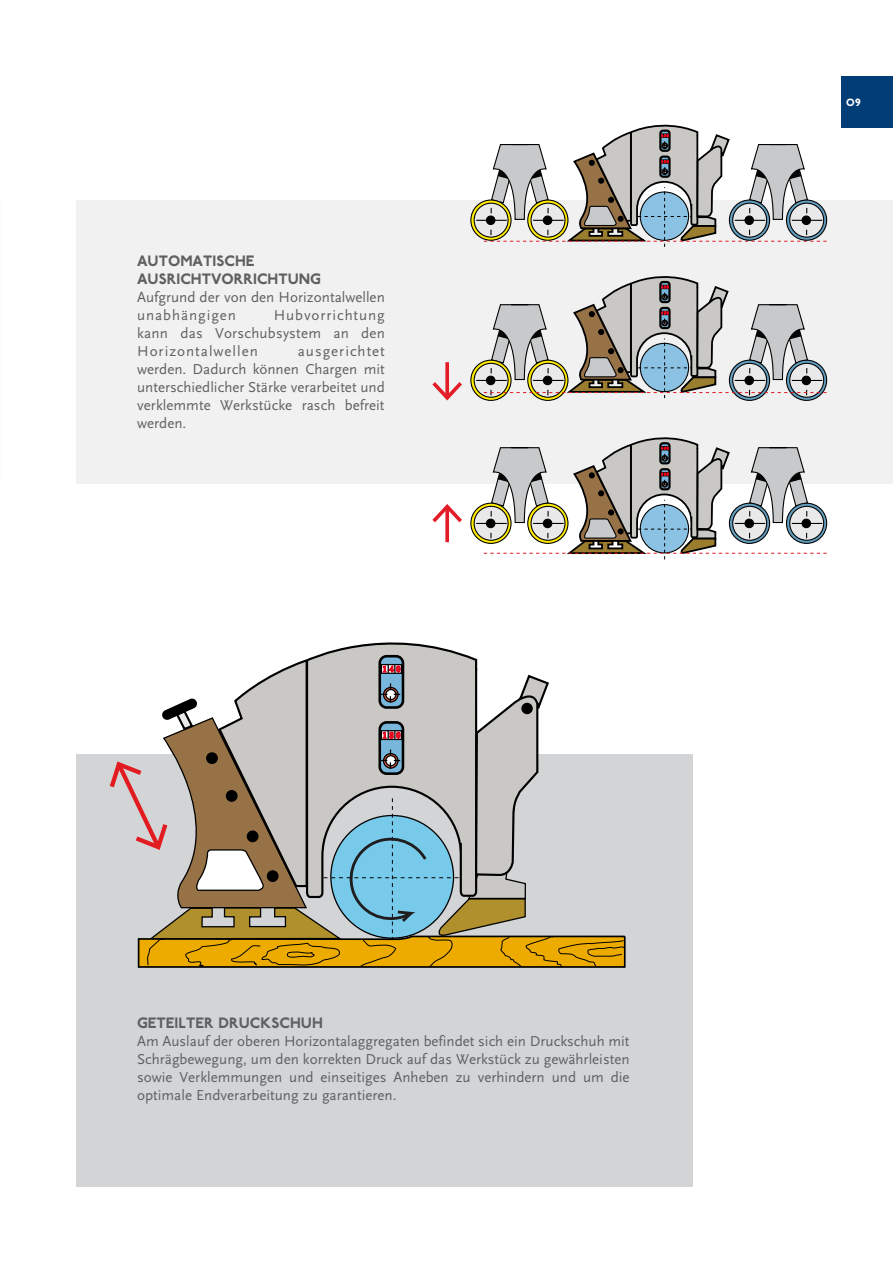
<style>
.page{position:relative;width:893px;height:1263px;background:#fff}
.page>*{position:absolute;margin:0;border:0;box-sizing:border-box;transform-origin:0 0}
.t1{font:15px/18px "Scala Sans";color:#5f6062;text-align:justify}
.t2{font:800 15px/18px "P22 Underground";color:#5f6062}
.t3{font:800 10.5px "P22 Underground";color:#fff}
.t4{font:700 8.85px "Times New Roman";letter-spacing:.265em;color:#e21b20}
</style>
<div class="page">
<div style="left:77px;top:754px;width:616px;height:432px;background:#d3d4d5"></div>
<div style="left:77px;top:200px;width:816px;height:283px;background:#f1f1f1"></div>
<div style="left:842px;top:77px;width:51px;height:51px;background:#003c76"></div>
<svg style="left:471px;top:503px;width:40px;height:40px"></svg>
<div style="left:470px;top:503px;width:42px;height:41px;border:1px solid #000;border-radius:50%"></div>
<svg style="left:474px;top:506px;width:34px;height:34px"></svg>
<div style="left:474px;top:506px;width:35px;height:35px;border:1px solid #000;border-radius:50%"></div>
<hr style="left:476px;top:523px;width:31px;height:1px;background:#000">
<svg style="left:445px;top:522px;width:4px;height:20px"></svg>
<svg style="left:432px;top:504px;width:30px;height:18px"></svg>
<svg style="left:471px;top:360px;width:40px;height:40px"></svg>
<div style="left:470px;top:360px;width:42px;height:41px;border:1px solid #000;border-radius:50%"></div>
<svg style="left:474px;top:363px;width:34px;height:34px"></svg>
<div style="left:474px;top:363px;width:35px;height:35px;border:1px solid #000;border-radius:50%"></div>
<hr style="left:476px;top:380px;width:31px;height:1px;background:#000">
<svg style="left:484px;top:276px;width:344px;height:284px"></svg>
<svg style="left:445px;top:362px;width:4px;height:20px"></svg>
<svg style="left:432px;top:382px;width:30px;height:18px"></svg>
<svg style="left:471px;top:200px;width:40px;height:40px"></svg>
<div style="left:470px;top:199px;width:42px;height:42px;border:1px solid #000;border-radius:50%"></div>
<svg style="left:474px;top:203px;width:34px;height:34px"></svg>
<div style="left:474px;top:203px;width:35px;height:35px;border:1px solid #000;border-radius:50%"></div>
<hr style="left:476px;top:220px;width:31px;height:1px;background:#000">
<svg style="left:484px;top:124px;width:344px;height:123px"></svg>
<div style="left:802px;top:216px;width:8px;height:8px;background:#000;border-radius:50%"></div>
<div style="left:801px;top:215px;width:10px;height:10px;border:1px solid #000;border-radius:50%"></div>
<svg style="left:310px;top:642px;width:164px;height:16px;fill:#c9c8c5"></svg>
<div style="left:378px;top:655px;width:26px;height:54px;border:3px solid #000;border-radius:7px"></div>
<svg style="left:110px;top:658px;width:516px;height:310px"></svg>
<p class="t2" style="left:137px;top:252px;width:185px">AUTOMATISCHE<br>AUSRICHTVORRICHTUNG</p>
<p class="t1" style="left:137px;top:289px;width:249px">Aufgrund der von den Horizontalwellen unabhängigen</p>
<p class="t1" style="left:137px;top:307px;width:249px;text-indent:137px">Hubvorrichtung kann das Vorschubsystem an den Horizontalwellen</p>
<p class="t1" style="left:137px;top:343px;width:249px;text-indent:161px">ausgerichtet werden. Dadurch können Chargen mit unterschiedlicher Stärke verarbeitet und verklemmte Werkstücke rasch befreit werden.</p>
<p class="t4" style="left:382px;top:664px;width:20px">140</p>
<p class="t4" style="left:382px;top:730px;width:20px">180</p>
<p class="t2" style="left:137px;top:1014px;width:187px">GETEILTER DRUCKSCHUH</p>
<p class="t1" style="left:137px;top:1032px;width:494px">Am Auslauf der oberen Horizontalaggregaten befindet sich ein Druckschuh mit Schrägbewegung, um den korrekten Druck auf das Werkstück zu gewährleisten sowie Verklemmungen und einseitiges Anheben zu verhindern und um die optimale Endverarbeitung zu garantieren.</p>
<p class="t3" style="left:846px;top:96px;width:16px">O9</p>
</div>
